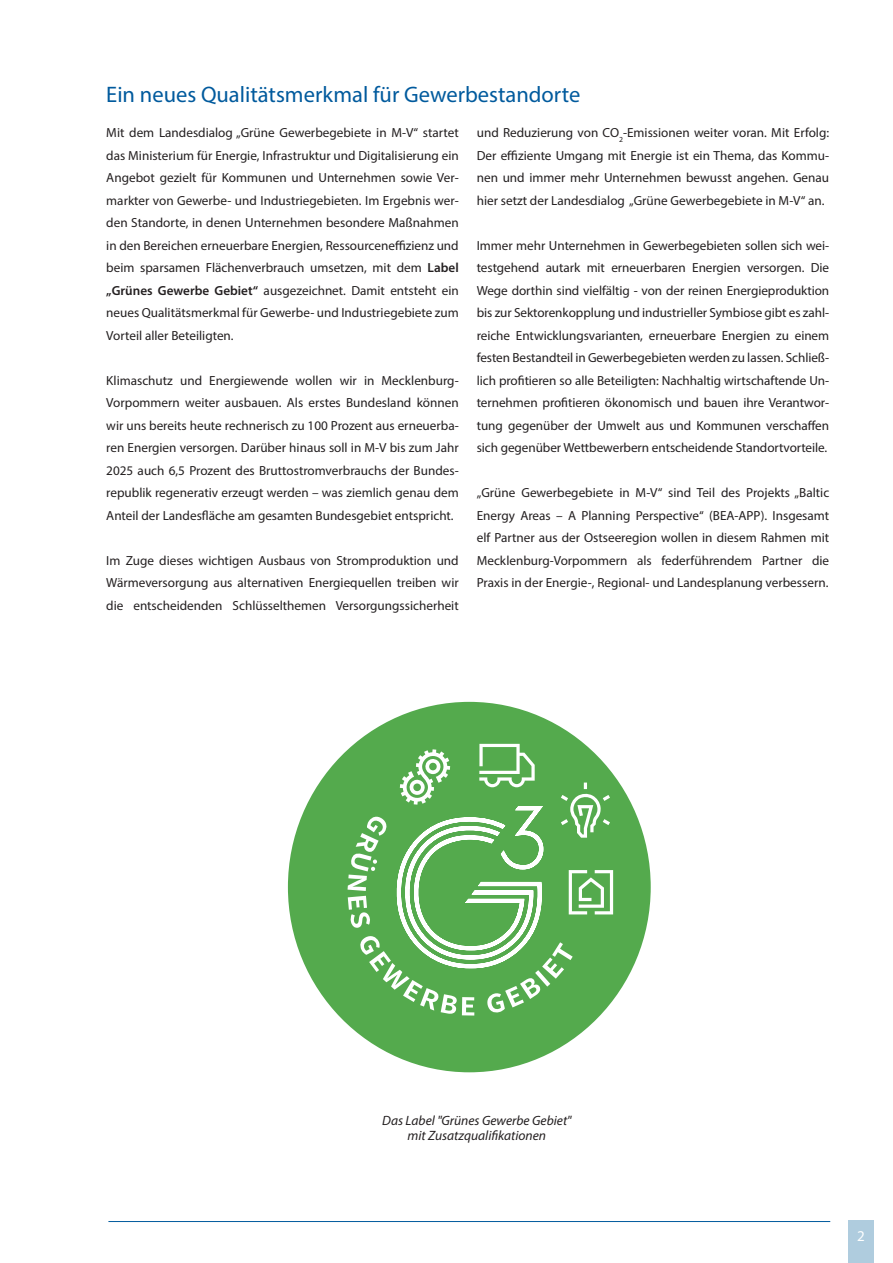
<style>
.page{position:relative;width:893px;height:1263px;background:#fff}
.page>*{position:absolute;margin:0;border:0;box-sizing:border-box;transform-origin:0 0}
.t1{font:22.5px "Myriad Pro";color:#015a9d}
.t2{font:15px "Myriad Pro";color:#fff}
.t3{font:italic 13.5px/15px "Myriad Pro";color:#231f20;text-align:center}
.t4{font:13.2px/22.5px "Myriad Pro";color:#231f20;text-align:justify}
.s1{font-weight:600}
</style>
<div class="page">
<hr style="left:108px;top:1221px;width:722px;height:1px;background:#015a9d">
<div style="left:848px;top:1220px;width:26px;height:43px;background:#afccde"></div>
<div style="left:288px;top:702px;width:363px;height:370px;background:#54aa4d;border-radius:50%"></div>
<svg style="left:479px;top:744px;width:56px;height:43px"></svg>
<svg style="left:573px;top:870px;width:40px;height:44px"></svg>
<svg style="left:561px;top:782px;width:49px;height:56px"></svg>
<svg style="left:400px;top:749px;width:50px;height:56px"></svg>
<svg style="left:348px;top:806px;width:225px;height:209px"></svg>
<h1 class="t1" style="left:106px;top:80px;width:476px">Ein neues Qualitätsmerkmal für Gewerbestandorte</h1>
<p class="t4" style="left:106px;top:121px;width:354px">Mit dem Landesdialog „Grüne Gewerbegebiete in M-V“ startet das Ministerium für Energie, Infrastruktur und Digitalisierung ein Angebot gezielt für Kommunen und Unternehmen sowie Ver&shy;markter von Gewerbe- und Industriegebieten. Im Ergebnis wer&shy;den Standorte, in denen Unternehmen besondere Maßnahmen in den Bereichen erneuerbare Energien, Ressourceneffizienz und beim sparsamen Flächenverbrauch umsetzen, mit dem <span class="s1">Label „Grünes Gewerbe Gebiet“</span> ausgezeichnet. Damit entsteht ein neues Qualitätsmerkmal für Gewerbe- und Industriegebiete zum Vorteil aller Beteiligten.</p>
<p class="t4" style="left:106px;top:369px;width:354px">Klimaschutz und Energiewende wollen wir in Mecklenburg-Vorpommern weiter ausbauen. Als erstes Bundesland können wir uns bereits heute rechnerisch zu 100 Prozent aus erneuerba&shy;ren Energien versorgen. Darüber hinaus soll in M-V bis zum Jahr 2025 auch 6,5 Prozent des Bruttostromverbrauchs der Bundes&shy;republik regenerativ erzeugt werden – was ziemlich genau dem Anteil der Landesfläche am gesamten Bundesgebiet entspricht.</p>
<p class="t4" style="left:106px;top:549px;width:354px">Im Zuge dieses wichtigen Ausbaus von Stromproduktion und Wärmeversorgung aus alternativen Energiequellen treiben wir die entscheidenden Schlüsselthemen Versorgungssicherheit</p>
<p class="t4" style="left:477px;top:121px;width:354px">und Reduzierung von CO<sub>2</sub>-Emissionen weiter voran. Mit Erfolg:<br>Der effiziente Umgang mit Energie ist ein Thema, das Kommu&shy;nen und immer mehr Unternehmen bewusst angehen. Genau hier setzt der Landesdialog „Grüne Gewerbegebiete in M-V“ an.</p>
<p class="t4" style="left:477px;top:234px;width:354px">Immer mehr Unternehmen in Gewerbegebieten sollen sich wei&shy;testgehend autark mit erneuerbaren Energien versorgen. Die Wege dorthin sind vielfältig - von der reinen Energieproduktion bis zur Sektorenkopplung und industrieller Symbiose gibt es zahl&shy;reiche Entwicklungsvarianten, erneuerbare Energien zu einem festen Bestandteil in Gewerbegebieten werden zu lassen. Schließ&shy;lich profitieren so alle Beteiligten: Nachhaltig wirtschaftende Un&shy;ternehmen profitieren ökonomisch und bauen ihre Verantwor&shy;tung gegenüber der Umwelt aus und Kommunen verschaffen sich gegenüber Wettbewerbern entscheidende Standortvorteile.</p>
<p class="t4" style="left:477px;top:481px;width:354px">„Grüne Gewerbegebiete in M-V“ sind Teil des Projekts „Baltic Energy Areas – A Planning Perspective“ (BEA-APP). Insgesamt elf Partner aus der Ostseeregion wollen in diesem Rahmen mit Mecklenburg-Vorpommern als federführendem Partner die Praxis in der Energie-, Regional- und Landesplanung verbessern.</p>
<p class="t3" style="left:382px;top:1113px;width:191px">Das Label "Grünes Gewerbe Gebiet" mit Zusatzqualifikationen</p>
<p class="t2" style="left:857px;top:1226px;width:9px">2</p>
</div>
